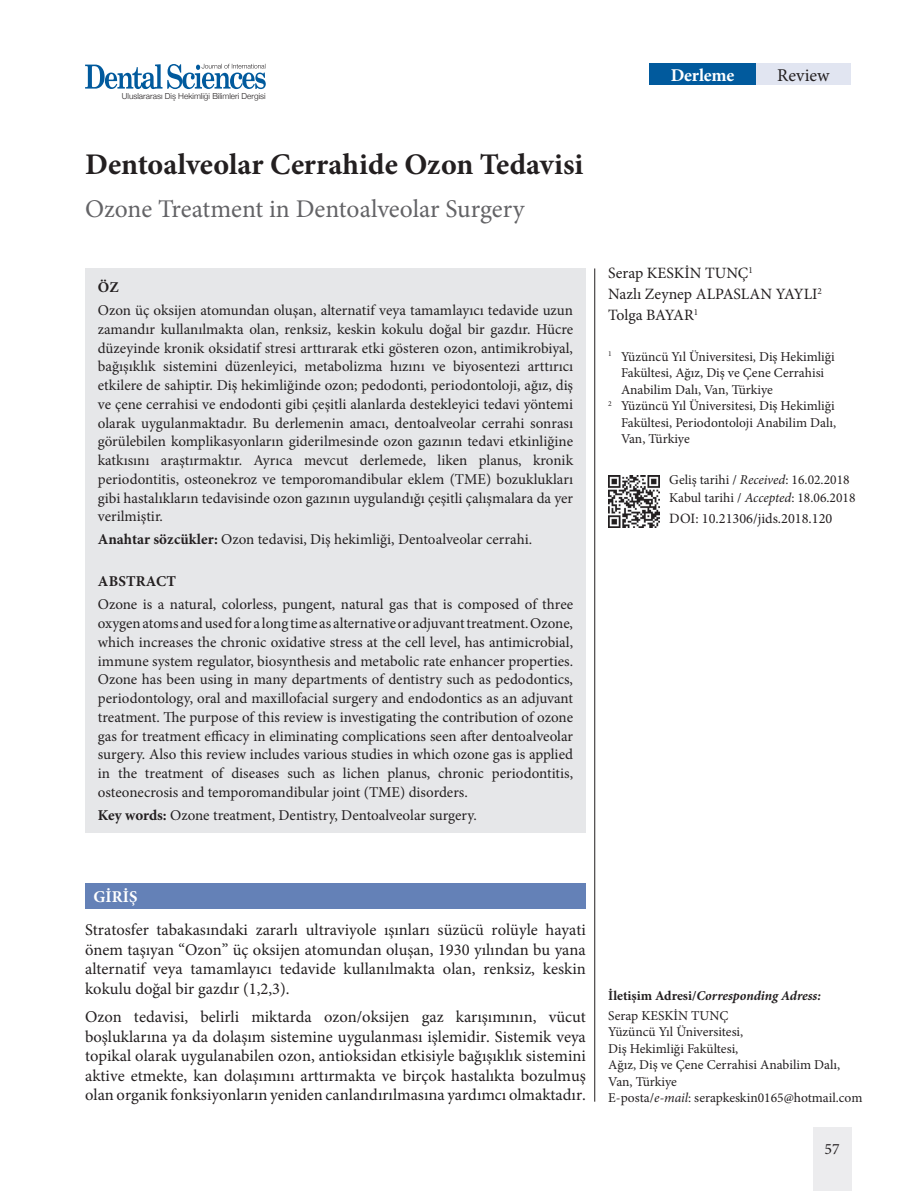
<style>
.page{position:relative;width:915px;height:1191px;background:#fff}
.page>*{position:absolute;margin:0;border:0;box-sizing:border-box;transform-origin:0 0}
.t1{font:700 30px "Minion Pro";color:#231f20}
.t2{font:25.5px "Minion Pro";letter-spacing:-.005em;color:#636366}
.t3{font:700 18px "Minion Pro";letter-spacing:-.01em;color:#fff}
.t4{font:18px "Minion Pro";letter-spacing:.005em;color:#231f20}
.t5{font:16.5px/19.5px "Minion Pro";color:#231f20;text-align:justify}
.t6{font:700 16.5px "Minion Pro";color:#fff}
.t7{font:15.75px/21px "Minion Pro";color:#231f20}
.t8{font:15px/18.8px "Minion Pro";color:#231f20;text-align:justify}
.t9{font:700 15px "Minion Pro";letter-spacing:.01em;color:#231f20}
.t10{font:14.25px "Minion Pro";color:#231f20}
.t11{font:13.5px/16.4px "Minion Pro";color:#231f20}
.t12{font:italic 700 13.5px/20px "Minion Pro";letter-spacing:-.005em;color:#231f20}
.t13{font:300 8.25px "Helvetica Neue";color:#231f20}
.s1{font-weight:700}
.s2{font-style:italic}
.s3{font-style:normal}
.s4{font-weight:400;font-style:normal}
</style>
<div class="page">
<div style="left:812px;top:1127px;width:38px;height:64px;background:#ececee"></div>
<svg style="left:85px;top:64px;width:181px;height:25px"></svg>
<hr style="left:594px;top:268px;width:1px;height:833px;background:#231f20">
<div style="left:85px;top:268px;width:500px;height:564px;background:#e6e7e9"></div>
<div style="left:85px;top:883px;width:500px;height:26px;background:#6481b7"></div>
<div style="left:755px;top:64px;width:95px;height:21px;background:#e1e5f1"></div>
<div style="left:649px;top:64px;width:106px;height:21px;background:#015a9d"></div>
<img style="left:608px;top:476px;width:51px;height:51px">
<p class="t13" style="left:122px;top:89px;width:145px">Uluslararası Diş Hekimliği Bilimleri Dergisi</p>
<h1 class="t1" style="left:85px;top:143px;width:499px">Dentoalveolar Cerrahide Ozon Tedavisi</h1>
<h2 class="t2" style="left:85px;top:192px;width:441px">Ozone Treatment in Dentoalveolar Surgery</h2>
<p class="t9" style="left:98px;top:277px;width:22px">ÖZ</p>
<p class="t8" style="left:98px;top:301px;width:476px">Ozon üç oksijen atomundan oluşan, alternatif veya tamamlayıcı tedavide uzun zamandır kullanılmakta olan, renksiz, keskin kokulu doğal bir gazdır. Hücre düzeyinde kronik oksidatif stresi arttırarak etki gösteren ozon, antimikrobiyal, bağışıklık sistemini düzenleyici, metabolizma hızını ve biyosentezi arttırıcı etkilere de sahiptir. Diş hekimliğinde ozon; pedodonti, periodontoloji, ağız, diş ve çene cerrahisi ve endodonti gibi çeşitli alanlarda destekleyici tedavi yöntemi olarak uygulanmaktadır. Bu derlemenin amacı, dentoalveolar cerrahi sonrası görülebilen komplikasyonların giderilmesinde ozon gazının tedavi etkinliğine katkısını araştırmaktır. Ayrıca mevcut derlemede, liken planus, kronik periodontitis, osteonekroz ve temporomandibular eklem (TME) bozuklukları gibi hastalıkların tedavisinde ozon gazının uygulandığı çeşitli çalışmalara da yer verilmiştir.</p>
<p class="t8" style="left:98px;top:530px;width:435px"><span class="s1">Anahtar sözcükler:</span> Ozon tedavisi, Diş hekimliği, Dentoalveolar cerrahi.</p>
<p class="t9" style="left:98px;top:571px;width:80px">ABSTRACT</p>
<p class="t8" style="left:98px;top:595px;width:476px">Ozone is a natural, colorless, pungent, natural gas that is composed of three oxygen atoms and used for a long time as alternative or adjuvant treatment. Ozone, which increases the chronic oxidative stress at the cell level, has antimicrobial, immune system regulator, biosynthesis and metabolic rate enhancer properties.<br>Ozone has been using in many departments of dentistry such as pedodontics, periodontology, oral and maxillofacial surgery and endodontics as an adjuvant treatment. The purpose of this review is investigating the contribution of ozone gas for treatment efficacy in eliminating complications seen after dentoalveolar surgery. Also this review includes various studies in which ozone gas is applied in the treatment of diseases such as lichen planus, chronic periodontitis, osteonecrosis and temporomandibular joint (TME) disorders.</p>
<p class="t8" style="left:98px;top:805px;width:380px"><span class="s1">Key words:</span> Ozone treatment, Dentistry, Dentoalveolar surgery.</p>
<p class="t3" style="left:670px;top:63px;width:65px">Derleme</p>
<p class="t4" style="left:777px;top:63px;width:54px">Review</p>
<p class="t7" style="left:608px;top:263px;width:215px">Serap KESKİN TUNÇ<sup>1<br></sup>Nazlı Zeynep ALPASLAN YAYLI<sup>2<br></sup>Tolga BAYAR<sup>1</sup></p>
<p class="t11" style="left:608px;top:348px;width:228px"><sup>1</sup> Yüzüncü Yıl Üniversitesi, Diş Hekimliği</p>
<p class="t11" style="left:620px;top:365px;width:205px">Fakültesi, Ağız, Diş ve Çene Cerrahisi</p>
<p class="t11" style="left:620px;top:381px;width:153px">Anabilim Dalı, Van, Türkiye</p>
<p class="t11" style="left:608px;top:398px;width:228px"><sup>2</sup> Yüzüncü Yıl Üniversitesi, Diş Hekimliği</p>
<p class="t11" style="left:620px;top:414px;width:217px">Fakültesi, Periodontoloji Anabilim Dalı,</p>
<p class="t11" style="left:620px;top:431px;width:70px">Van, Türkiye</p>
<p class="t11" style="left:669px;top:471px;width:188px;line-height:18px">Geliş tarihi / <span class="s2">Received</span>: 16.02.2018<br>Kabul tarihi / <span class="s2">Accepted</span>: 18.06.2018</p>
<p class="t10" style="left:669px;top:509px;width:164px">DOI: 10.21306/jids.2018.120</p>
<p class="t6" style="left:94px;top:885px;width:45px">GİRİŞ</p>
<p class="t5" style="left:85px;top:920px;width:502px">Stratosfer tabakasındaki zararlı ultraviyole ışınları süzücü rolüyle hayati önem taşıyan “Ozon” üç oksijen atomundan oluşan, 1930 yılından bu yana alternatif veya tamamlayıcı tedavide kullanılmakta olan, renksiz, keskin kokulu doğal bir gazdır (1,2,3).</p>
<p class="t5" style="left:85px;top:1007px;width:502px">Ozon tedavisi, belirli miktarda ozon/oksijen gaz karışımının, vücut boşluklarına ya da dolaşım sistemine uygulanması işlemidir. Sistemik veya topikal olarak uygulanabilen ozon, antioksidan etkisiyle bağışıklık sistemini aktive etmekte, kan dolaşımını arttırmakta ve birçok hastalıkta bozulmuş olan organik fonksiyonların yeniden canlandırılmasına yardımcı olmaktadır.</p>
<p class="t12" style="left:608px;top:985px;width:214px"><span class="s3">İletişim Adresi/</span>Corresponding Adress:<br><span class="s4">Serap KESKİN TUNÇ</span></p>
<p class="t11" style="left:608px;top:1024px;width:255px">Yüzüncü Yıl Üniversitesi,<br>Diş Hekimliği Fakültesi,<br>Ağız, Diş ve Çene Cerrahisi Anabilim Dalı,<br>Van, Türkiye<br>E-posta/<span class="s2">e-mail</span>: serapkeskin0165@hotmail.com</p>
<p class="t7" style="left:824px;top:1138px;width:17px">57</p>
</div>
